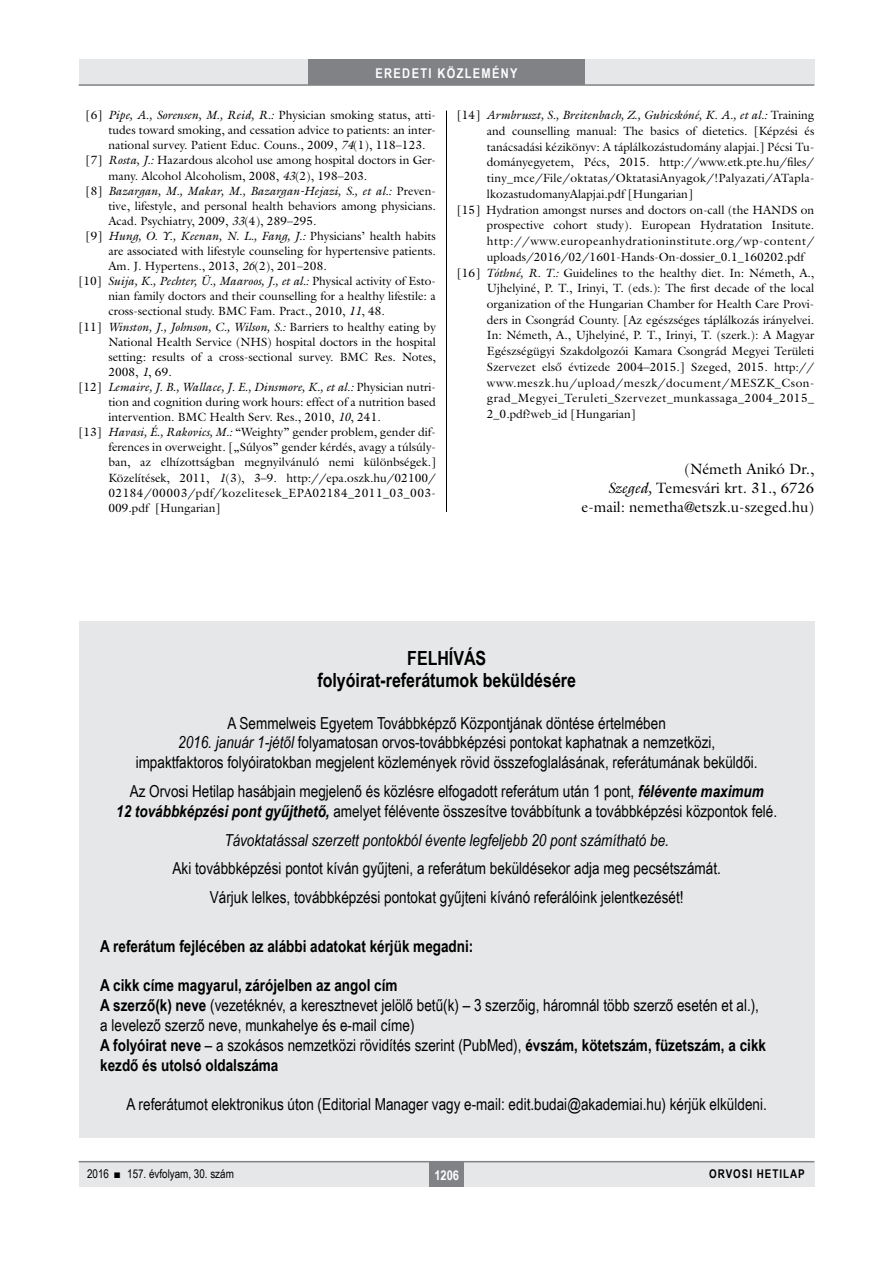
<style>
.page{position:relative;width:893px;height:1263px;background:#fff}
.page>*{position:absolute;margin:0;border:0;box-sizing:border-box;transform-origin:0 0}
.Rendezvenyek_cim{font:700 19.5px "Arial Narrow";color:#000}
.Rendezvenyek_cim-2{font:16.5px/19.8px "Arial Narrow";color:#000;text-align:center}
.Rendezvenyek_cim-3{font:700 16.5px/19.8px "Arial Narrow";color:#000}
.Rendezvenyek_cim-4{font:italic 16.5px "Arial Narrow";color:#000}
.irodalom_szerzo{font:15px "Galliard Reg";color:#000}
.t1{font:700 13.5px "Arial Narrow";letter-spacing:.1em;color:#fff}
.t2{font:12px/15.1px "Galliard Reg";color:#000;text-align:justify}
.t3{font:12px "Arial Narrow";color:#000}
.t4{font:700 12px "Arial Narrow";letter-spacing:.08em;color:#000}
.s1{font-style:italic}
.s2{font-weight:700;font-style:italic}
.s3{font-weight:700}
.s4{font-weight:400}
</style>
<div class="page">
<div style="left:79px;top:1161px;width:735px;height:25px;background:#e6e7e8"></div>
<hr style="left:79px;top:1161px;width:735px;height:1px;background:#808285">
<div style="left:430px;top:1161px;width:34px;height:25px;background:#808285"></div>
<div style="left:79px;top:60px;width:735px;height:25px;background:#e6e7e8"></div>
<div style="left:308px;top:60px;width:277px;height:25px;background:#808285"></div>
<hr style="left:79px;top:84px;width:735px;height:2px;background:#808285">
<hr style="left:446px;top:111px;width:1px;height:1026px;background:#000">
<div style="left:78px;top:512px;width:736px;height:625px;background:#fff"></div>
<div style="left:79px;top:621px;width:736px;height:516px;background:#e6e7e8"></div>
<p class="t1" style="left:375px;top:63px;width:144px">EREDETI KÖZLEMÉNY</p>
<p class="t2" style="left:108px;top:107px;width:329px;text-indent:-23px">[6] <span class="s1">Pipe, A., Sorensen, M., Reid, R.:</span> Physician smoking status, atti&shy;tudes toward smoking, and cessation advice to patients: an inter&shy;national survey. Patient Educ. Couns., 2009, <span class="s1">74</span>(1), 118–123.</p>
<p class="t2" style="left:108px;top:153px;width:329px;text-indent:-23px">[7] <span class="s1">Rosta, J.:</span> Hazardous alcohol use among hospital doctors in Ger&shy;many. Alcohol Alcoholism, 2008, <span class="s1">43</span>(2), 198–203.</p>
<p class="t2" style="left:108px;top:183px;width:329px;text-indent:-23px">[8] <span class="s1">Bazargan, M., Makar, M., Bazargan-Hejazi, S., et al.:</span> Preven&shy;tive, lifestyle, and personal health behaviors among physicians.<br>Acad. Psychiatry, 2009, <span class="s1">33</span>(4), 289–295.</p>
<p class="t2" style="left:108px;top:228px;width:329px;text-indent:-23px">[9] <span class="s1">Hung, O. Y., Keenan, N. L., Fang, J.:</span> Physicians’ health habits are associated with lifestyle counseling for hypertensive patients.<br>Am. J. Hypertens., 2013, <span class="s1">26</span>(2), 201–208.</p>
<p class="t2" style="left:108px;top:273px;width:329px;text-indent:-30px">[10] <span class="s1">Suija, K., Pechter, Ü., Maaroos, J., et al.:</span> Physical activity of Esto&shy;nian family doctors and their counselling for a healthy lifestile: a cross-sectional study. BMC Fam. Pract., 2010, <span class="s1">11</span>, 48.</p>
<p class="t2" style="left:108px;top:319px;width:329px;text-indent:-30px">[11] <span class="s1">Winston, J., Johnson, C., Wilson, S.:</span> Barriers to healthy eating by National Health Service (NHS) hospital doctors in the hospital setting: results of a cross-sectional survey. BMC Res. Notes, 2008, <span class="s1">1</span>, 69.</p>
<p class="t2" style="left:108px;top:379px;width:329px;text-indent:-30px">[12] <span class="s1">Lemaire, J. B., Wallace, J. E., Dinsmore, K., et al.:</span> Physician nutri&shy;tion and cognition during work hours: effect of a nutrition based intervention. BMC Health Serv. Res., 2010, <span class="s1">10</span>, 241.</p>
<p class="t2" style="left:108px;top:424px;width:329px;text-indent:-30px">[13] <span class="s1">Havasi, É., Rakovics, M.:</span> “Weighty” gender problem, gender dif&shy;ferences in overweight. [„Súlyos” gender kérdés, avagy a túlsúly&shy;ban, az elhízottságban megnyilvánuló nemi különbségek.] Közelítések, 2011, <span class="s1">1</span>(3), 3–9. http://epa.oszk.hu/02100/ 02184/00003/pdf/kozelitesek_EPA02184_2011_03_003- 009.pdf [Hungarian]</p>
<p class="t2" style="left:487px;top:107px;width:329px;line-height:15.8px;text-indent:-30px">[14] <span class="s1">Armbruszt, S., Breitenbach, Z., Gubicskóné, K. A., et al.:</span> Training and counselling manual: The basics of dietetics. [Képzési és tanácsadási kézikönyv: A táplálkozástudomány alapjai.] Pécsi Tu&shy;dományegyetem, Pécs, 2015. http://www.etk.pte.hu/files/ tiny_mce/File/oktatas/OktatasiAnyagok/!Palyazati/ATapla&shy;lkozastudomanyAlapjai.pdf [Hungarian]</p>
<p class="t2" style="left:487px;top:201px;width:329px;line-height:15.8px;text-indent:-30px">[15] Hydration amongst nurses and doctors on-call (the HANDS on prospective cohort study). European Hydratation Insitute. http://www.europeanhydrationinstitute.org/wp-content/ uploads/2016/02/1601-Hands-On-dossier_0.1_160202.pdf</p>
<p class="t2" style="left:487px;top:264px;width:329px;line-height:15.8px;text-align:left;text-indent:-30px">[16] <span class="s1">Tóthné, R. T.:</span> Guidelines to the healthy diet. In: Németh, A., Ujhelyiné, P. T., Irinyi, T. (eds.): The first decade of the local organization of the Hungarian Chamber for Health Care Provi&shy;ders in Csongrád County. [Az egészséges táplálkozás irányelvei.<br>In: Németh, A., Ujhelyiné, P. T., Irinyi, T. (szerk.): A Magyar Egészségügyi Szakdolgozói Kamara Csongrád Megyei Területi Szervezet első évtizede 2004–2015.] Szeged, 2015. http:// www.meszk.hu/upload/meszk/document/MESZK_Cson&shy;grad_Megyei_Teruleti_Szervezet_munkassaga_2004_2015_ 2_0.pdf?web_id [Hungarian]</p>
<p class="irodalom_szerzo" style="left:684px;top:460px;width:131px">(Németh Anikó Dr.,</p>
<p class="irodalom_szerzo" style="left:608px;top:478px;width:208px"><span class="s1">Szeged,</span> Temesvári krt. 31., 6726</p>
<p class="irodalom_szerzo" style="left:581px;top:497px;width:234px">e-mail: nemetha@etszk.u-szeged.hu)</p>
<p class="Rendezvenyek_cim" style="left:407px;top:643px;width:81px">FELHÍVÁS</p>
<p class="Rendezvenyek_cim" style="left:317px;top:665px;width:260px">folyóirat-referátumok beküldésére</p>
<p class="Rendezvenyek_cim-2" style="left:228px;top:712px;width:440px">A Semmelweis Egyetem Továbbképző Központjának döntése értelmében</p>
<p class="Rendezvenyek_cim-2" style="left:136px;top:732px;width:623px"><span class="s1">2016. január 1-jétől</span> folyamatosan orvos-továbbképzési pontokat kaphatnak a nemzetközi, impaktfaktoros folyóiratokban megjelent közlemények rövid összefoglalásának, referátumának beküldői.</p>
<p class="Rendezvenyek_cim-2" style="left:116px;top:781px;width:663px">Az Orvosi Hetilap hasábjain megjelenő és közlésre elfogadott referátum után 1 pont, <span class="s2">félévente maximum<br>12 továbbképzési pont gyűjthető,</span> amelyet félévente összesítve továbbítunk a továbbképzési központok felé.</p>
<p class="Rendezvenyek_cim-4" style="left:224px;top:828px;width:446px">Távoktatással szerzett pontokból évente legfeljebb 20 pont számítható be.</p>
<p class="Rendezvenyek_cim-2" style="left:173px;top:858px;width:550px">Aki továbbképzési pontot kíván gyűjteni, a referátum beküldésekor adja meg pecsétszámát.</p>
<p class="Rendezvenyek_cim-2" style="left:210px;top:887px;width:475px">Várjuk lelkes, továbbképzési pontokat gyűjteni kívánó referálóink jelentkezését!</p>
<p class="Rendezvenyek_cim-3" style="left:100px;top:935px;width:375px">A referátum fejlécében az alábbi adatokat kérjük megadni:</p>
<p class="Rendezvenyek_cim-3" style="left:100px;top:975px;width:299px">A cikk címe magyarul, zárójelben az angol cím</p>
<p class="Rendezvenyek_cim-2" style="left:100px;top:995px;width:660px;text-align:left"><span class="s3">A szerző(k) neve</span> (vezetéknév, a keresztnevet jelölő betű(k) – 3 szerzőig, háromnál több szerző esetén et al.), a levelező szerző neve, munkahelye és e-mail címe)</p>
<p class="Rendezvenyek_cim-3" style="left:100px;top:1034px;width:667px">A folyóirat neve <span class="s4">– a szokásos nemzetközi rövidítés szerint (PubMed),</span> évszám, kötetszám, füzetszám, a cikk kezdő és utolsó oldalszáma</p>
<p class="Rendezvenyek_cim-2" style="left:127px;top:1094px;width:642px">A referátumot elektronikus úton (Editorial Manager vagy e-mail: edit.budai@akademiai.hu) kérjük elküldeni.</p>
<p class="t3" style="left:87px;top:1165px;width:148px">2016 ■ 157. évfolyam, 30. szám</p>
<p class="t1" style="left:434px;top:1165px;width:26px">1206</p>
<p class="t4" style="left:709px;top:1165px;width:97px">ORVOSI HETILAP</p>
</div>
